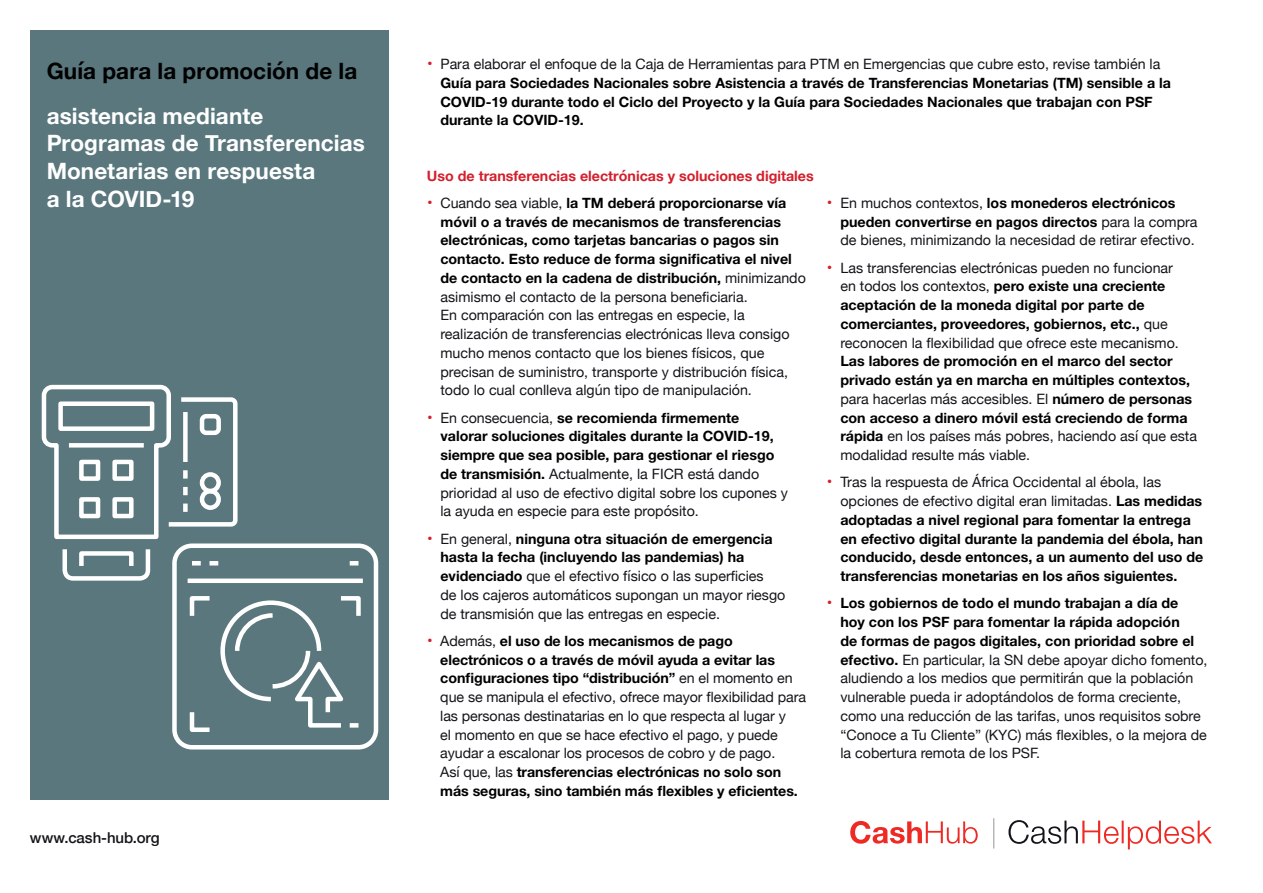
<style>
.page{position:relative;width:1263px;height:893px;background:#fff}
.page>*{position:absolute;margin:0;border:0;box-sizing:border-box;transform-origin:0 0}
.t1{font:700 22.5px/27.8px "Helvetica Neue";letter-spacing:.005em;color:#fff}
.t2{font:700 22.5px "Helvetica Neue";letter-spacing:.005em;color:#000}
.t3{font:500 15px "Helvetica Neue";letter-spacing:-.005em;color:#151319}
.t4{font:700 14.25px/18.8px "Helvetica Neue LT Pro";color:#000}
.t5{font:14.25px/18.8px "Helvetica Neue";color:#151319}
.t6{font:700 14.25px "Helvetica Neue";color:#d31f2b}
.s1{font-size:15.75px;color:#d31f2b}
.s2{font-family:"Helvetica Neue";font-weight:400;font-size:15.75px;color:#d31f2b}
.s3{font-family:"Helvetica Neue";font-weight:400;color:#151319}
.s4{font-family:"Helvetica Neue LT Pro";font-weight:700;color:#000}
</style>
<div class="page">
<div style="left:31px;top:30px;width:358px;height:769px;background:#59777d"></div>
<svg style="left:41px;top:384px;width:338px;height:366px"></svg>
<svg style="left:850px;top:821px;width:128px;height:23px"></svg>
<svg style="left:1008px;top:820px;width:204px;height:29px"></svg>
<hr style="left:993px;top:818px;width:1px;height:30px;background:#939598">
<h1 class="t2" style="left:47px;top:53px;width:312px">Guía para la promoción de la</h1>
<h1 class="t1" style="left:47px;top:102px;width:320px">asistencia mediante<br>Programas de Transferencias<br>Monetarias en respuesta<br>a la COVID-19</h1>
<p class="t3" style="left:30px;top:826px;width:131px">www.cash-hub.org</p>
<p class="t5" style="left:427px;top:55px;width:735px"><span class="s1">•</span> Para elaborar el enfoque de la Caja de Herramientas para PTM en Emergencias que cubre esto, revise también la</p>
<p class="t4" style="left:440px;top:73px;width:732px">Guía para Sociedades Nacionales sobre Asistencia a través de Transferencias Monetarias (TM) sensible a la<br>COVID-19 durante todo el Ciclo del Proyecto y la Guía para Sociedades Nacionales que trabajan con PSF durante la COVID-19.</p>
<p class="t6" style="left:427px;top:164px;width:388px">Uso de transferencias electrónicas y soluciones digitales</p>
<p class="t4" style="left:440px;top:193px;width:367px;text-indent:-13px"><span class="s2">•</span> <span class="s3">Cuando sea viable,</span> la TM deberá proporcionarse vía móvil o a través de mecanismos de transferencias electrónicas, como tarjetas bancarias o pagos sin contacto. Esto reduce de forma significativa el nivel de contacto en la cadena de distribución, <span class="s3">minimizando</span></p>
<p class="t5" style="left:440px;top:288px;width:351px">asimismo el contacto de la persona beneficiaria.<br>En comparación con las entregas en especie, la realización de transferencias electrónicas lleva consigo mucho menos contacto que los bienes físicos, que precisan de suministro, transporte y distribución física, todo lo cual conlleva algún tipo de manipulación.</p>
<p class="t4" style="left:440px;top:408px;width:335px;text-indent:-13px"><span class="s2">•</span> <span class="s3">En consecuencia,</span> se recomienda firmemente valorar soluciones digitales durante la COVID-19, siempre que sea posible, para gestionar el riesgo</p>
<p class="t5" style="left:440px;top:465px;width:349px"><span class="s4">de transmisión.</span> Actualmente, la FICR está dando prioridad al uso de efectivo digital sobre los cupones y la ayuda en especie para este propósito.</p>
<p class="t4" style="left:440px;top:529px;width:334px;text-indent:-13px"><span class="s2">•</span> <span class="s3">En general,</span> ninguna otra situación de emergencia hasta la fecha (incluyendo las pandemias) ha</p>
<p class="t5" style="left:440px;top:567px;width:346px"><span class="s4">evidenciado</span> que el efectivo físico o las superficies<br>de los cajeros automáticos supongan un mayor riesgo de transmisión que las entregas en especie.</p>
<p class="t4" style="left:440px;top:631px;width:354px;text-indent:-13px"><span class="s2">•</span> <span class="s3">Además,</span> el uso de los mecanismos de pago electrónicos o a través de móvil ayuda a evitar las configuraciones tipo “distribución” <span class="s3">en el momento en</span></p>
<p class="t5" style="left:440px;top:688px;width:367px">que se manipula el efectivo, ofrece mayor flexibilidad para las personas destinatarias en lo que respecta al lugar y<br>el momento en que se hace efectivo el pago, y puede ayudar a escalonar los procesos de cobro y de pago.</p>
<p class="t4" style="left:440px;top:762px;width:359px"><span class="s3">Así que, las</span> transferencias electrónicas no solo son más seguras, sino también más flexibles y eficientes.</p>
<p class="t4" style="left:840px;top:193px;width:359px;text-indent:-13px"><span class="s2">•</span> <span class="s3">En muchos contextos,</span> los monederos electrónicos pueden convertirse en pagos directos <span class="s3">para la compra</span></p>
<p class="t5" style="left:840px;top:232px;width:356px">de bienes, minimizando la necesidad de retirar efectivo.</p>
<p class="t5" style="left:827px;top:259px;width:347px"><span class="s1">•</span> Las transferencias electrónicas pueden no funcionar</p>
<p class="t4" style="left:840px;top:276px;width:329px"><span class="s3">en todos los contextos,</span> pero existe una creciente aceptación de la moneda digital por parte de comerciantes, proveedores, gobiernos, etc., <span class="s3">que</span></p>
<p class="t5" style="left:840px;top:334px;width:340px">reconocen la flexibilidad que ofrece este mecanismo.</p>
<p class="t4" style="left:840px;top:351px;width:351px">Las labores de promoción en el marco del sector privado están ya en marcha en múltiples contextos,</p>
<p class="t5" style="left:840px;top:390px;width:353px">para hacerlas más accesibles. El <span class="s4">número de personas</span></p>
<p class="t4" style="left:840px;top:408px;width:349px">con acceso a dinero móvil está creciendo de forma</p>
<p class="t5" style="left:840px;top:428px;width:358px"><span class="s4">rápida</span> en los países más pobres, haciendo así que esta modalidad resulte más viable.</p>
<p class="t5" style="left:840px;top:474px;width:363px;text-indent:-13px"><span class="s1">•</span> Tras la respuesta de África Occidental al ébola, las opciones de efectivo digital eran limitadas. <span class="s4">Las medidas</span></p>
<p class="t4" style="left:840px;top:510px;width:364px">adoptadas a nivel regional para fomentar la entrega en efectivo digital durante la pandemia del ébola, han conducido, desde entonces, a un aumento del uso de transferencias monetarias en los años siguientes.</p>
<p class="t4" style="left:840px;top:593px;width:355px;text-indent:-13px"><span class="s2">•</span> Los gobiernos de todo el mundo trabajan a día de hoy con los PSF para fomentar la rápida adopción de formas de pagos digitales, con prioridad sobre el</p>
<p class="t5" style="left:840px;top:651px;width:369px"><span class="s4">efectivo.</span> En particular, la SN debe apoyar dicho fomento, aludiendo a los medios que permitirán que la población vulnerable pueda ir adoptándolos de forma creciente, como una reducción de las tarifas, unos requisitos sobre “Conoce a Tu Cliente” (KYC) más flexibles, o la mejora de la cobertura remota de los PSF.</p>
</div>
